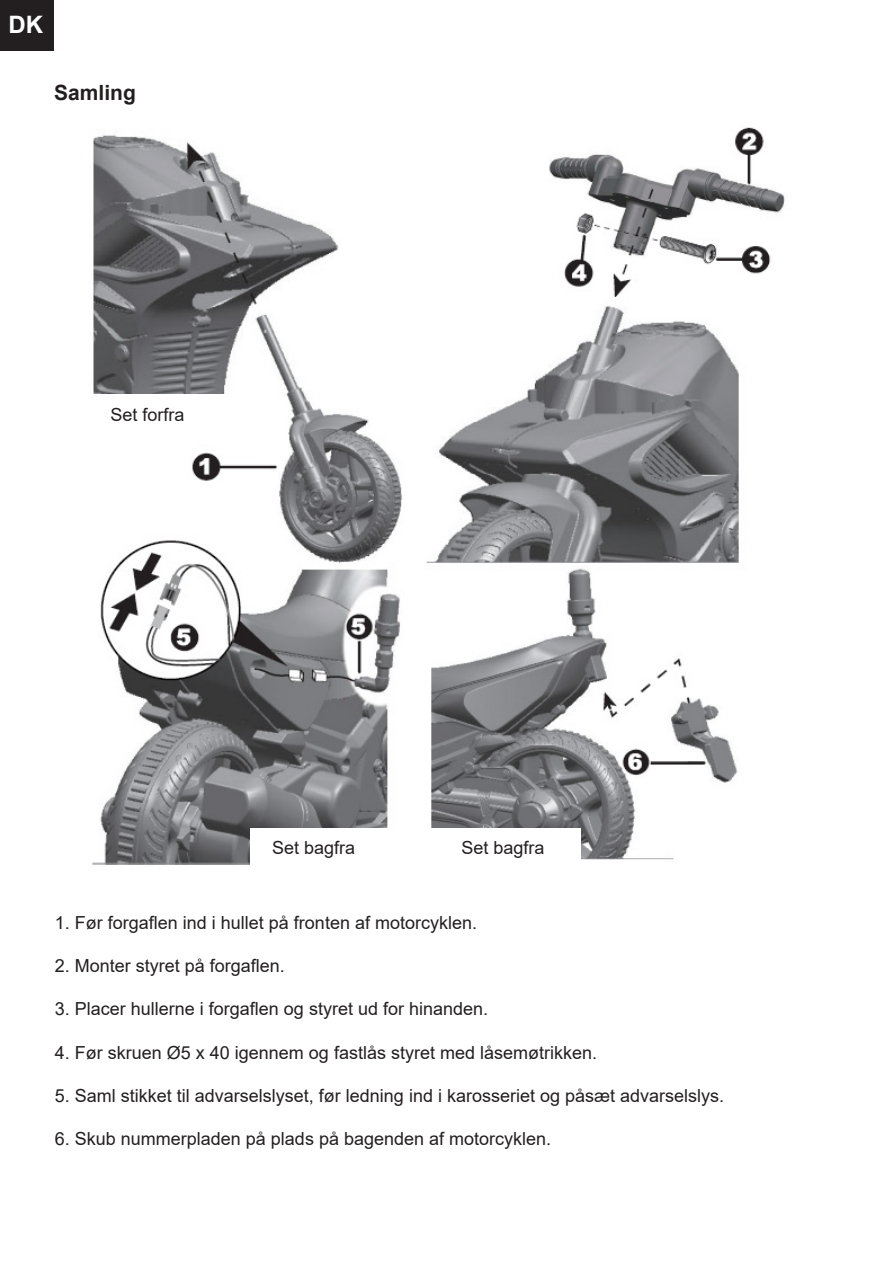
<style>
.page{position:relative;width:893px;height:1263px;background:#fff}
.page>*{position:absolute;margin:0;border:0;box-sizing:border-box;transform-origin:0 0}
.t1{font:700 24px "Arial";color:#fff}
.t2{font:700 21px "Arial";color:#231f20}
.t3{font:18px "Arial";color:#231f20}
</style>
<div class="page">
<div style="left:0;top:0;width:53px;height:51px;background:#231f20"></div>
<img style="left:92px;top:127px;width:693px;height:738px">
<div style="left:83px;top:394px;width:155px;height:43px;background:#fff"></div>
<div style="left:251px;top:828px;width:155px;height:43px;background:#fff"></div>
<div style="left:425px;top:828px;width:155px;height:43px;background:#fff"></div>
<p class="t1" style="left:9px;top:8px;width:36px">DK</p>
<p class="t2" style="left:54px;top:78px;width:83px">Samling</p>
<p class="t3" style="left:111px;top:403px;width:76px">Set forfra</p>
<p class="t3" style="left:272px;top:835px;width:85px">Set bagfra</p>
<p class="t3" style="left:461px;top:835px;width:85px">Set bagfra</p>
<p class="t3" style="left:55px;top:910px;width:424px">1. Før forgaflen ind i hullet på fronten af motorcyklen.</p>
<p class="t3" style="left:55px;top:953px;width:232px">2. Monter styret på forgaflen.</p>
<p class="t3" style="left:55px;top:997px;width:435px">3. Placer hullerne i forgaflen og styret ud for hinanden.</p>
<p class="t3" style="left:55px;top:1040px;width:544px">4. Før skruen Ø5 x 40 igennem og fastlås styret med låsemøtrikken.</p>
<p class="t3" style="left:55px;top:1083px;width:671px">5. Saml stikket til advarselslyset, før ledning ind i karosseriet og påsæt advarselslys.</p>
<p class="t3" style="left:55px;top:1126px;width:498px">6. Skub nummerpladen på plads på bagenden af motorcyklen.</p>
</div>
